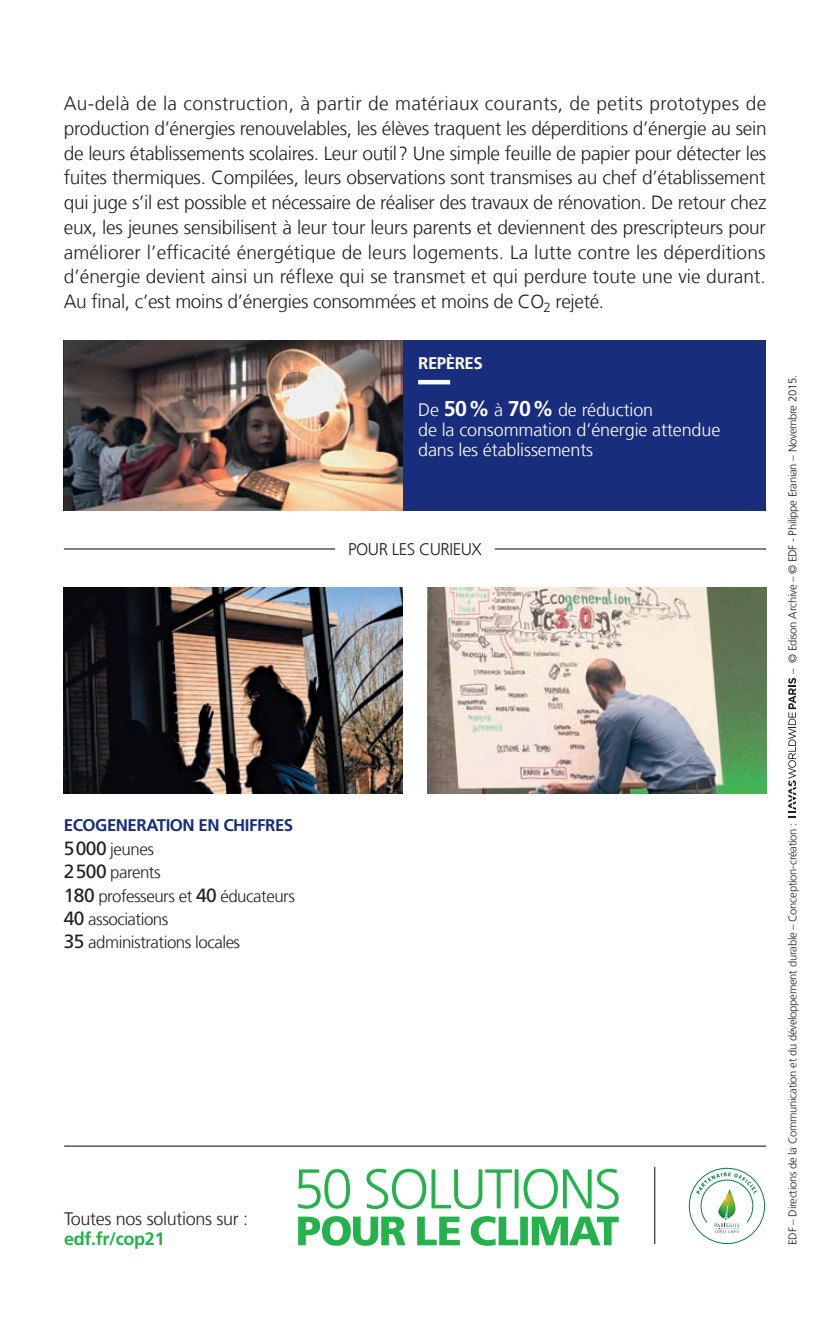
<style>
.page{position:relative;width:830px;height:1340px;background:#fff}
.page>*{position:absolute;margin:0;border:0;box-sizing:border-box;transform-origin:0 0}
.t1{font:300 19.12px/24.8px "Frutiger LT Com";letter-spacing:-.02em;color:#231f20;text-align:justify}
.t2{font:300 18px/20.2px "Frutiger LT Com";letter-spacing:-.01em;color:#fff}
.t3{font:300 18px "Frutiger LT Com";letter-spacing:-.02em;color:#231f20}
.t4{font:700 18px "Frutiger LT Com";letter-spacing:-.02em;color:#23b24b}
.t5{font:300 16.88px/23.4px "Frutiger LT Com";letter-spacing:-.03em;color:#231f20}
.t6{font:700 16.88px "Frutiger LT Com";letter-spacing:-.03em;color:#fff}
.t7{font:300 11.25px "Frutiger LT Com";letter-spacing:-.025em;color:#231f20}
.s1{font-weight:700;font-size:21.38px}
.s2{font-weight:700;color:#182d7c}
.s3{font-weight:400;font-size:19.12px}
</style>
<div class="page">
<hr style="left:64px;top:1145px;width:701px;height:1px;background:#231f20">
<svg style="left:688px;top:1167px;width:77px;height:77px"></svg>
<hr style="left:653px;top:1166px;width:2px;height:77px;background:#231f20">
<svg style="left:298px;top:1216px;width:320px;height:29px"></svg>
<svg style="left:298px;top:1168px;width:320px;height:40px"></svg>
<svg style="left:788px;top:678px;width:7px;height:140px"></svg>
<div style="left:402px;top:340px;width:363px;height:171px;background:#182d7c"></div>
<hr style="left:418px;top:380px;width:32px;height:4px;background:#fff">
<img style="left:64px;top:340px;width:338px;height:171px">
<img style="left:64px;top:587px;width:338px;height:206px">
<img style="left:427px;top:587px;width:338px;height:206px">
<hr style="left:64px;top:548px;width:271px;height:1px;background:#231f20">
<hr style="left:494px;top:548px;width:271px;height:1px;background:#231f20">
<p class="t1" style="left:64px;top:91px;width:704px">Au-delà de la construction, à partir de matériaux courants, de petits prototypes de production d’énergies renouvelables, les élèves traquent les déperditions d’énergie au sein de leurs établissements scolaires. Leur outil? Une simple feuille de papier pour détecter les fuites thermiques. Compilées, leurs observations sont transmises au chef d’établissement qui juge s’il est possible et nécessaire de réaliser des travaux de rénovation. De retour chez eux, les jeunes sensibilisent à leur tour leurs parents et deviennent des prescripteurs pour améliorer l’efficacité énergétique de leurs logements. La lutte contre les déperditions d’énergie devient ainsi un réflexe qui se transmet et qui perdure toute une vie durant.<br>Au final, c’est moins d’énergies consommées et moins de CO<sub>2</sub> rejeté.</p>
<p class="t6" style="left:418px;top:353px;width:66px">REPÈRES</p>
<p class="t2" style="left:418px;top:400px;width:303px">De <span class="s1">50 %</span> à <span class="s1">70 %</span> de réduction<br>de la consommation d’énergie attendue dans les établissements</p>
<p class="t5" style="left:348px;top:538px;width:135px">POUR LES CURIEUX</p>
<p class="t7" style="left:785px;top:674px;width:300px;rotate:-90deg">– © Edison Archive – © EDF - Philippe Eranian – Novembre 2015.</p>
<p class="t5" style="left:64px;top:813px;width:232px"><span class="s2">ECOGENERATION EN CHIFFRES<br></span><span class="s3">5 000</span> jeunes<br><span class="s3">2 500</span> parents<br><span class="s3">180</span> professeurs et <span class="s3">40</span> éducateurs<br><span class="s3">40</span> associations<br><span class="s3">35</span> administrations locales</p>
<p class="t3" style="left:64px;top:1207px;width:185px">Toutes nos solutions sur :</p>
<p class="t4" style="left:64px;top:1228px;width:102px">edf.fr/cop21</p>
<p class="t7" style="left:785px;top:1244px;width:424px;rotate:-90deg">EDF – Directions de la Communication et du développement durable – Conception-création :</p>
</div>
